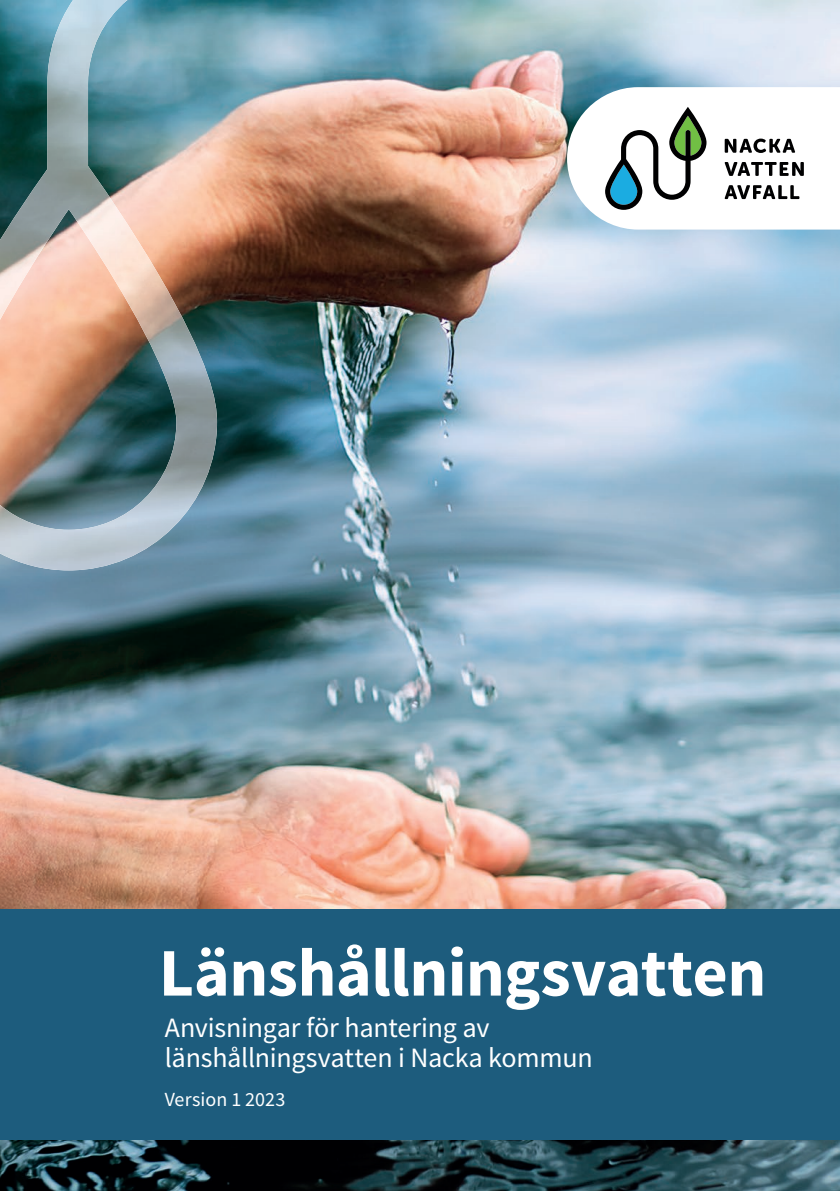
<style>
.page{position:relative;width:840px;height:1191px;background:#fff}
.page>*{position:absolute;margin:0;border:0;box-sizing:border-box;transform-origin:0 0}
.t1{font:700 68px "Source Sans Pro";letter-spacing:-.01em;color:#fff}
.t2{font:28px/30px "Source Sans Pro";letter-spacing:-.01em;color:#fff}
.t3{font:20px "Source Sans Pro";color:#fff}
</style>
<div class="page">
<img style="left:0;top:0;width:839px;height:1191px">
<div style="left:0;top:909px;width:839px;height:230px;background:#1d5c7d"></div>
<img style="left:0;top:0;width:217px;height:570px">
<svg style="left:566px;top:87px;width:273px;height:143px"></svg>
<h1 class="t1" style="left:159px;top:929px;width:608px">Länshållningsvatten</h1>
<p class="t2" style="left:165px;top:1013px;width:429px">Anvisningar för hantering av länshållningsvatten i Nacka kommun</p>
<p class="t3" style="left:165px;top:1086px;width:122px">Version 1 2023</p>
</div>
